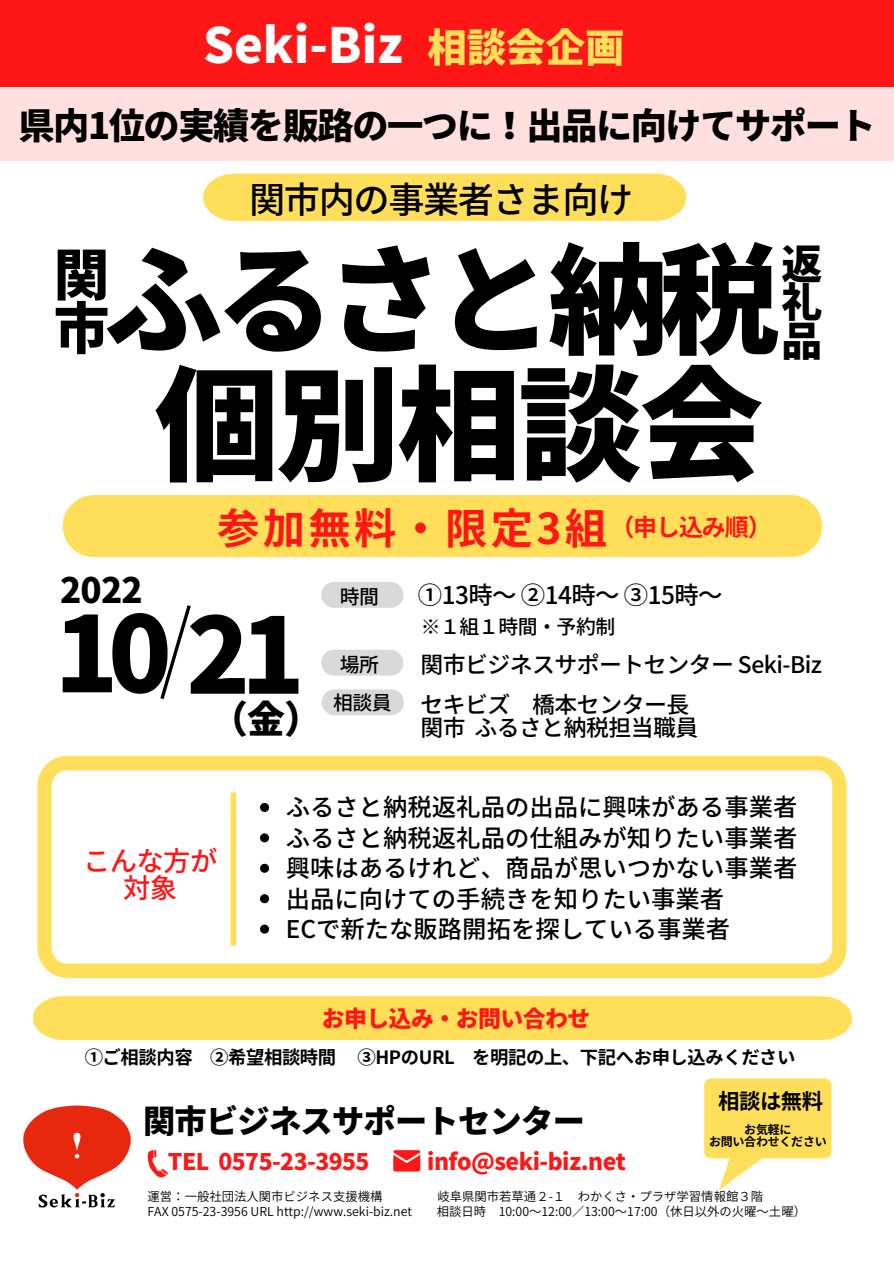
<style>
.page{position:relative;width:894px;height:1264px;background:#fff}
.page>*{position:absolute;margin:0;border:0;box-sizing:border-box;transform-origin:0 0}
.t1{font:900 123.9px "Noto Sans JP";letter-spacing:-.025em;color:#000}
.t2{font:900 119.7px "Noto Sans JP";letter-spacing:-.07em;color:#000}
.t3{font:900 104.55px "Noto Sans JP";color:#000}
.t4{font:900 55.8px/53.6px "Noto Sans JP";color:#000}
.t5{font:900 48.6px "Noto Sans JP";color:#fff}
.t6{font:700 42.3px "Noto Sans JP";letter-spacing:.075em;color:#ff1616}
.t7{font:900 40.8px/38.8px "Noto Sans JP";color:#000;text-align:justify}
.t8{font:900 37.8px "Noto Sans JP";color:#000}
.t9{font:900 36.3px "Noto Sans JP";letter-spacing:-.04em;color:#000}
.t10{font:500 36.3px "Noto Sans JP";letter-spacing:-.04em;color:#000}
.t11{font:900 34.8px "Noto Sans JP";color:#000}
.t12{font:900 32.25px "Noto Sans JP";letter-spacing:-.025em;color:#000}
.t13{font:500 27.3px/27px "Noto Sans JP";letter-spacing:-.025em;color:#ff1616;text-align:center}
.t14{font:500 24.3px/30.5px "Noto Sans JP";color:#000}
.t15{font:500 24.3px "Noto Sans JP";letter-spacing:-.025em;color:#000}
.t16{font:500 22.8px/23px "Noto Sans JP";letter-spacing:-.025em;color:#000}
.t17{font:900 22.8px "Noto Sans JP";letter-spacing:-.025em;color:#ff1616}
.t18{font:700 21.3px "Noto Sans JP";letter-spacing:-.025em;color:#000}
.t19{font:500 19.8px "Noto Sans JP";letter-spacing:-.025em;color:#000}
.t20{font:700 18.3px "Noto Sans JP";letter-spacing:-.025em;color:#000}
.t21{font:600 12.3px "Noto Sans JP";color:#000}
.t22{font:700 12px/12px "Noto Sans JP";letter-spacing:-.025em;color:#000;text-align:center}
.s1{font-size:39.45px;color:#ffde59}
</style>
<div class="page">
<div style="left:0;top:0;width:893px;height:87px;background:#ff1616"></div>
<div style="left:0;top:87px;width:893px;height:74px;background:#ffdfdf"></div>
<svg style="left:160px;top:605px;width:31px;height:95px"></svg>
<div style="left:63px;top:495px;width:758px;height:62px;background:#ffde59;border-radius:31px"></div>
<div style="left:33px;top:996px;width:818px;height:44px;background:#ffde59"></div>
<svg style="left:37px;top:756px;width:809px;height:221px"></svg>
<div style="left:230px;top:792px;width:6px;height:153px;background:#ffde59"></div>
<img style="left:23px;top:1105px;width:108px;height:103px">
<svg style="left:147px;top:1150px;width:21px;height:27px"></svg>
<svg style="left:393px;top:1150px;width:27px;height:21px"></svg>
<svg style="left:704px;top:1078px;width:127px;height:111px"></svg>
<div style="left:203px;top:174px;width:483px;height:47px;background:#ffde59"></div>
<div style="left:321px;top:649px;width:82px;height:26px;background:#d9d9d9;border-radius:13px"></div>
<svg style="left:260px;top:803px;width:9px;height:9px"></svg>
<svg style="left:260px;top:833px;width:9px;height:9px"></svg>
<svg style="left:260px;top:863px;width:9px;height:9px"></svg>
<svg style="left:260px;top:894px;width:9px;height:9px"></svg>
<svg style="left:260px;top:924px;width:9px;height:9px"></svg>
<div style="left:321px;top:689px;width:83px;height:26px;background:#d9d9d9;border-radius:13px"></div>
<div style="left:321px;top:582px;width:82px;height:26px;background:#d9d9d9;border-radius:13px"></div>
<h3 class="t5" style="left:203px;top:7px;width:423px">Seki-Biz <span class="s1">相談会企画</span></h3>
<h3 class="t9" style="left:19px;top:97px;width:858px">県内1位の実績を販路の一つに！出品に向けてサポート</h3>
<h3 class="t10" style="left:249px;top:170px;width:385px">関市内の事業者さま向け</h3>
<h2 class="t2" style="left:103px;top:205px;width:677px">ふるさと納税</h2>
<h1 class="t1" style="left:155px;top:327px;width:610px">個別相談会</h1>
<h3 class="t7" style="left:781px;top:242px;width:42px">返礼品</h3>
<h3 class="t4" style="left:54px;top:245px;width:57px">関市</h3>
<h3 class="t11" style="left:60px;top:562px;width:84px">2022</h3>
<h3 class="t6" style="left:217px;top:495px;width:556px">参加無料・限定3組<sup>（申し込み順）</sup></h3>
<h3 class="t19" style="left:340px;top:581px;width:41px">時間</h3>
<h3 class="t15" style="left:418px;top:575px;width:306px">①13時〜 ②14時〜 ③15時〜</h3>
<h3 class="t3" style="left:55px;top:571px;width:252px">10 21</h3>
<h3 class="t8" style="left:210px;top:689px;width:113px">（金）</h3>
<h3 class="t19" style="left:340px;top:649px;width:41px">場所</h3>
<h3 class="t19" style="left:333px;top:687px;width:60px">相談員</h3>
<h3 class="t19" style="left:420px;top:611px;width:196px">※１組１時間・予約制</h3>
<h3 class="t16" style="left:420px;top:652px;width:403px">関市ビジネスサポートセンター Seki-Biz</h3>
<h3 class="t16" style="left:420px;top:692px;width:279px">セキビズ 橋本センター長関市ふるさと納税担当職員</h3>
<h3 class="t13" style="left:83px;top:846px;width:136px">こんな方が対象</h3>
<h3 class="t14" style="left:285px;top:791px;width:513px">ふるさと納税返礼品の出品に興味がある事業者ふるさと納税返礼品の仕組みが知りたい事業者興味はあるけれど、商品が思いつかない事業者出品に向けての手続きを知りたい事業者<br>ECで新たな販路開拓を探している事業者</h3>
<h3 class="t17" style="left:321px;top:1000px;width:270px">お申し込み・お問い合わせ</h3>
<h3 class="t20" style="left:85px;top:1042px;width:712px">①ご相談内容 ②希望相談時間 ③HPのURL を明記の上、下記へお申し込みください</h3>
<h3 class="t18" style="left:718px;top:1083px;width:106px">相談は無料</h3>
<p class="t22" style="left:709px;top:1122px;width:119px">お気軽に<br>お問い合わせください</p>
<h3 class="t17" style="left:168px;top:1143px;width:203px">TEL 0575-23-3955</h3>
<h3 class="t12" style="left:143px;top:1095px;width:443px">関市ビジネスサポートセンター</h3>
<h3 class="t17" style="left:427px;top:1143px;width:200px">info@seki-biz.net</h3>
<p class="t21" style="left:147px;top:1186px;width:236px">運営：一般社団法人関市ビジネス支援機構</p>
<p class="t21" style="left:437px;top:1186px;width:327px">岐阜県関市若草通２-１ わかくさ・プラザ学習情報館３階</p>
<p class="t21" style="left:147px;top:1201px;width:266px">FAX 0575-23-3956 URL http://www.seki-biz.net</p>
<p class="t21" style="left:436px;top:1201px;width:370px">相談日時 10:00〜12:00／13:00〜17:00（休日以外の火曜〜土曜）</p>
</div>
